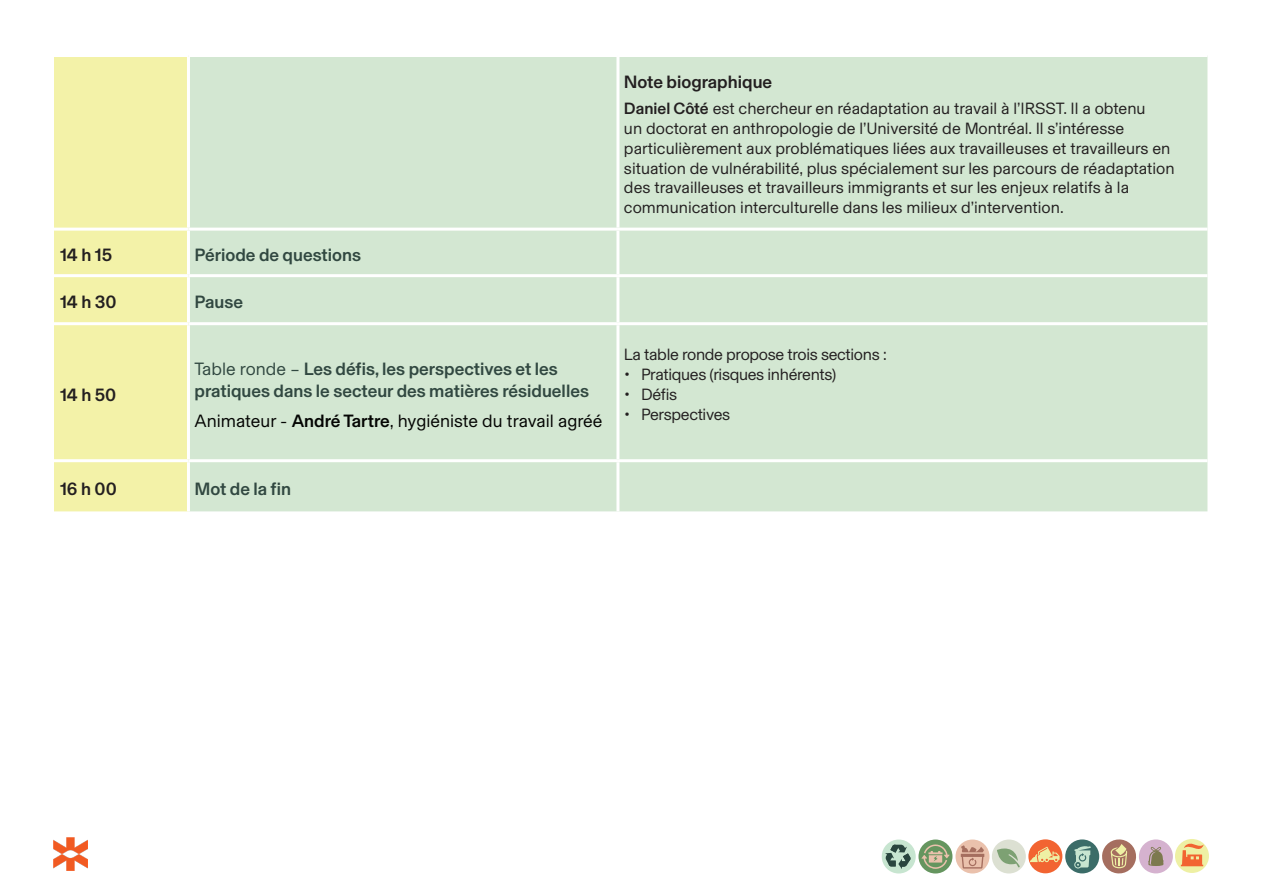
<style>
.page{position:relative;width:1263px;height:893px;background:#fff}
.page>*{position:absolute;margin:0;border:0;box-sizing:border-box;transform-origin:0 0}
.t1{font:500 18px/21.6px "Basel Grotesk";color:#314841}
.t2{font:18px "Basel Grotesk";color:#040503}
.t3{font:500 18px "Basel Grotesk";color:#231f20}
.t4{font:16.5px/19.8px "Basel Grotesk";color:#231f20}
.t5{font:16.5px "Basel Grotesk";letter-spacing:-.02em;color:#231f20}
.s1{font-weight:400}
.s2{font-weight:500}
.s3{font-weight:500;font-size:21px}
</style>
<div class="page">
<div style="left:1028px;top:839px;width:34px;height:34px;background:#f26431;border-radius:50%"></div>
<div style="left:882px;top:839px;width:34px;height:34px;background:#c7e5d0;border-radius:50%"></div>
<svg style="left:918px;top:839px;width:34px;height:34px"></svg>
<svg style="left:955px;top:839px;width:34px;height:34px"></svg>
<div style="left:992px;top:839px;width:34px;height:34px;background:#dce0d2;border-radius:50%"></div>
<div style="left:1175px;top:839px;width:34px;height:34px;background:#eef0a4;border-radius:50%"></div>
<div style="left:1065px;top:839px;width:34px;height:34px;background:#3b6c68;border-radius:50%"></div>
<div style="left:1139px;top:839px;width:34px;height:34px;background:#d5b2cf;border-radius:50%"></div>
<svg style="left:921px;top:844px;width:28px;height:25px"></svg>
<svg style="left:1102px;top:839px;width:34px;height:35px"></svg>
<svg style="left:1030px;top:847px;width:29px;height:15px"></svg>
<svg style="left:885px;top:845px;width:26px;height:24px"></svg>
<svg style="left:961px;top:845px;width:23px;height:23px"></svg>
<svg style="left:1181px;top:841px;width:23px;height:25px"></svg>
<svg style="left:1148px;top:847px;width:15px;height:19px"></svg>
<svg style="left:1074px;top:846px;width:17px;height:22px"></svg>
<svg style="left:997px;top:848px;width:23px;height:19px"></svg>
<img style="left:54px;top:837px;width:33px;height:34px">
<div style="left:54px;top:57px;width:133px;height:454px;background:#f3f2a8"></div>
<div style="left:190px;top:57px;width:1017px;height:454px;background:#d3e7d2"></div>
<div style="left:54px;top:324px;width:134px;height:137px;background:#f3f2a8"></div>
<div style="left:190px;top:325px;width:1017px;height:134px;background:#d3e7d2"></div>
<hr style="left:616px;top:57px;width:3px;height:171px;background:#fff">
<hr style="left:54px;top:228px;width:134px;height:3px;background:#fff">
<hr style="left:188px;top:228px;width:430px;height:3px;background:#fff">
<hr style="left:618px;top:228px;width:589px;height:3px;background:#fff">
<hr style="left:616px;top:231px;width:3px;height:43px;background:#fff">
<hr style="left:54px;top:274px;width:134px;height:3px;background:#fff">
<hr style="left:188px;top:274px;width:430px;height:3px;background:#fff">
<hr style="left:618px;top:274px;width:589px;height:3px;background:#fff">
<hr style="left:616px;top:277px;width:3px;height:45px;background:#fff">
<hr style="left:54px;top:322px;width:134px;height:3px;background:#fff">
<hr style="left:188px;top:322px;width:430px;height:3px;background:#fff">
<hr style="left:187px;top:325px;width:3px;height:134px;background:#fff">
<hr style="left:618px;top:322px;width:589px;height:3px;background:#fff">
<hr style="left:616px;top:325px;width:3px;height:134px;background:#fff">
<hr style="left:54px;top:459px;width:134px;height:3px;background:#fff">
<hr style="left:188px;top:459px;width:430px;height:3px;background:#fff">
<hr style="left:618px;top:459px;width:589px;height:3px;background:#fff">
<hr style="left:616px;top:462px;width:3px;height:49px;background:#fff">
<p class="t3" style="left:60px;top:242px;width:54px">14 h 15</p>
<p class="t1" style="left:194px;top:243px;width:168px">Période de questions</p>
<p class="t3" style="left:60px;top:290px;width:58px">14 h 30</p>
<p class="t1" style="left:194px;top:291px;width:50px">Pause</p>
<p class="t3" style="left:60px;top:382px;width:58px">14 h 50</p>
<p class="t1" style="left:194px;top:357px;width:396px"><span class="s1">Table ronde –</span> Les défis, les perspectives et les pratiques dans le secteur des matières résiduelles</p>
<p class="t2" style="left:194px;top:408px;width:409px">Animateur - <span class="s2">André Tartre</span>, hygiéniste du travail agréé</p>
<p class="t3" style="left:60px;top:476px;width:58px">16 h 00</p>
<p class="t1" style="left:194px;top:477px;width:98px">Mot de la fin</p>
<p class="t3" style="left:624px;top:70px;width:150px">Note biographique</p>
<p class="t4" style="left:624px;top:98px;width:552px"><span class="s2">Daniel Côté</span> est chercheur en réadaptation au travail à l’IRSST. Il a obtenu<br>un doctorat en anthropologie de l’Université de Montréal. Il s’intéresse particulièrement aux problématiques liées aux travailleuses et travailleurs en situation de vulnérabilité, plus spécialement sur les parcours de réadaptation des travailleuses et travailleurs immigrants et sur les enjeux relatifs à la communication interculturelle dans les milieux d’intervention.</p>
<p class="t5" style="left:624px;top:343px;width:264px">La table ronde propose trois sections :</p>
<p class="t5" style="left:624px;top:363px;width:214px"><span class="s3">•</span> Pratiques (risques inhérents)</p>
<p class="t4" style="left:624px;top:384px;width:55px"><span class="s3">•</span> Défis</p>
<p class="t5" style="left:624px;top:403px;width:108px"><span class="s3">•</span> Perspectives</p>
</div>
